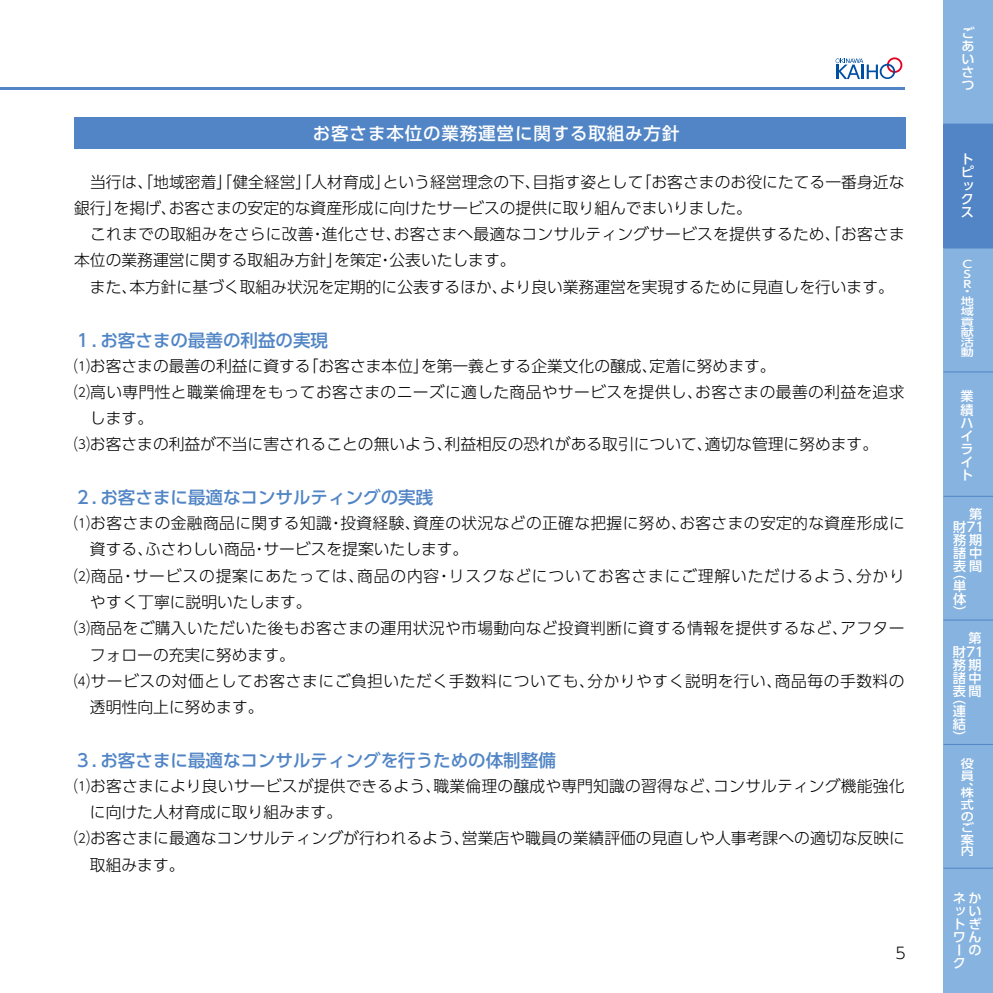
<style>
.page{position:relative;width:993px;height:993px;background:#fff}
.page>*{position:absolute;margin:0;border:0;box-sizing:border-box;transform-origin:0 0}
.t1{font:500 17.5px "UD Shin Go Pro";color:#5185c5}
.t2{font:500 17.5px "UD Shin Go Pro";letter-spacing:.05em;color:#fff}
.t3{font:300 15.75px/26.2px "UD Shin Go Pro";letter-spacing:.005em;color:#000}
.t4{font:300 15.75px "UD Shin Go Pro";letter-spacing:.025em;color:#000}
.t5{font:300 15.75px "UD Shin Go Pro";letter-spacing:.055em;color:#000}
.t6{font:300 15.75px "UD Shin Go Pro";letter-spacing:.035em;color:#000}
.t7{font:500 13.12px/13.1px "UD Shin Go Pro";color:#fff;text-align:justify}
.t8{font:500 11.55px/11.5px "UD Shin Go Pro";color:#fff;text-align:justify;scale:1.14 1}
.t9{font:500 10.15px/10.2px "UD Shin Go Pro";color:#fff;scale:1.28 1}
</style>
<div class="page">
<hr style="left:0;top:87px;width:904px;height:3px;background:#5185c5">
<svg style="left:835px;top:57px;width:67px;height:22px"></svg>
<div style="left:74px;top:117px;width:831px;height:32px;background:#5185c5"></div>
<div style="left:943px;top:0;width:49px;height:124px;background:#86b3e0"></div>
<div style="left:943px;top:124px;width:49px;height:124px;background:#5185c5"></div>
<div style="left:943px;top:248px;width:49px;height:124px;background:#86b3e0"></div>
<div style="left:943px;top:372px;width:49px;height:124px;background:#86b3e0"></div>
<div style="left:943px;top:496px;width:49px;height:124px;background:#86b3e0"></div>
<div style="left:943px;top:620px;width:49px;height:124px;background:#86b3e0"></div>
<div style="left:943px;top:744px;width:49px;height:124px;background:#86b3e0"></div>
<div style="left:943px;top:868px;width:49px;height:124px;background:#86b3e0"></div>
<hr style="left:943px;top:371px;width:49px;height:1px;background:#5185c5">
<hr style="left:943px;top:495px;width:49px;height:1px;background:#5185c5">
<hr style="left:943px;top:619px;width:49px;height:1px;background:#5185c5">
<hr style="left:943px;top:743px;width:49px;height:1px;background:#5185c5">
<hr style="left:943px;top:867px;width:49px;height:1px;background:#5185c5">
<p class="t2" style="left:313px;top:119px;width:368px">お客さま本位の業務運営に関する取組み方針</p>
<p class="t3" style="left:74px;top:168px;width:831px">　当行は、「地域密着」「健全経営」「人材育成」という経営理念の下、目指す姿として「お客さまのお役にたてる一番身近な銀行」を掲げ、お客さまの安定的な資産形成に向けたサービスの提供に取り組んでまいりました。<br>　これまでの取組みをさらに改善・進化させ、お客さまへ最適なコンサルティングサービスを提供するため、「お客さま本位の業務運営に関する取組み方針」を策定・公表いたします。</p>
<p class="t3" style="left:90px;top:273px;width:805px">また、本方針に基づく取組み状況を定期的に公表するほか、より良い業務運営を実現するために見直しを行います。</p>
<p class="t1" style="left:74px;top:326px;width:255px">１．お客さまの最善の利益の実現</p>
<p class="t3" style="left:74px;top:352px;width:702px">⑴お客さまの最善の利益に資する「お客さま本位」を第一義とする企業文化の醸成、定着に努めます。</p>
<p class="t4" style="left:74px;top:379px;width:831px">⑵高い専門性と職業倫理をもってお客さまのニーズに適した商品やサービスを提供し、お客さまの最善の利益を追求</p>
<p class="t3" style="left:90px;top:404px;width:65px">します。</p>
<p class="t3" style="left:74px;top:430px;width:805px">⑶お客さまの利益が不当に害されることの無いよう、利益相反の恐れがある取引について、適切な管理に努めます。</p>
<p class="t1" style="left:74px;top:483px;width:360px">２．お客さまに最適なコンサルティングの実践</p>
<p class="t4" style="left:74px;top:510px;width:831px">⑴お客さまの金融商品に関する知識・投資経験、資産の状況などの正確な把握に努め、お客さまの安定的な資産形成に</p>
<p class="t3" style="left:90px;top:535px;width:380px">資する、ふさわしい商品・サービスを提案いたします。</p>
<p class="t5" style="left:74px;top:562px;width:832px">⑵商品・サービスの提案にあたっては、商品の内容・リスクなどについてお客さまにご理解いただけるよう、分かり</p>
<p class="t3" style="left:90px;top:588px;width:223px">やすく丁寧に説明いたします。</p>
<p class="t4" style="left:74px;top:615px;width:831px">⑶商品をご購入いただいた後もお客さまの運用状況や市場動向など投資判断に資する情報を提供するなど、アフター</p>
<p class="t3" style="left:90px;top:640px;width:206px">フォローの充実に努めます。</p>
<p class="t6" style="left:74px;top:668px;width:831px">⑷サービスの対価としてお客さまにご負担いただく手数料についても、分かりやすく説明を行い、商品毎の手数料の</p>
<p class="t3" style="left:90px;top:693px;width:175px">透明性向上に努めます。</p>
<p class="t1" style="left:74px;top:746px;width:483px">３．お客さまに最適なコンサルティングを行うための体制整備</p>
<p class="t3" style="left:74px;top:772px;width:831px">⑴お客さまにより良いサービスが提供できるよう、職業倫理の醸成や専門知識の習得など、コンサルティング機能強化</p>
<p class="t3" style="left:90px;top:798px;width:253px">に向けた人材育成に取り組みます。</p>
<p class="t3" style="left:74px;top:824px;width:832px">⑵お客さまに最適なコンサルティングが行われるよう、営業店や職員の業績評価の見直しや人事考課への適切な反映に</p>
<p class="t3" style="left:90px;top:850px;width:96px">取組みます。</p>
<p class="t3" style="left:895px;top:939px;width:12px">5</p>
<p class="t7" style="left:961px;top:26px;width:15px">ごあいさつ</p>
<p class="t7" style="left:960px;top:152px;width:15px;text-align:left">トピックス</p>
<p class="t9" style="left:960px;top:258px;width:10px">Ｃ<br>Ｓ<br>Ｒ</p>
<p class="t9" style="left:960px;top:286px;width:12px">・地域貢献活動</p>
<p class="t7" style="left:960px;top:389px;width:14px">業績ハイライト</p>
<p class="t7" style="left:952px;top:506px;width:32px;text-align:left">　第財71務期諸中表間</p>
<p class="t7" style="left:952px;top:566px;width:14px">（単体）</p>
<p class="t7" style="left:952px;top:631px;width:32px;text-align:left">　第財71務期諸中表間</p>
<p class="t7" style="left:952px;top:690px;width:14px">（連結）</p>
<p class="t8" style="left:960px;top:757px;width:13px">役員、</p>
<p class="t8" style="left:960px;top:786px;width:13px">株式のご案内</p>
<p class="t7" style="left:952px;top:890px;width:30px;text-align:left">ネかッいトぎワんー<br>ク</p>
<p class="t7" style="left:968px;top:942px;width:14px">の</p>
</div>
